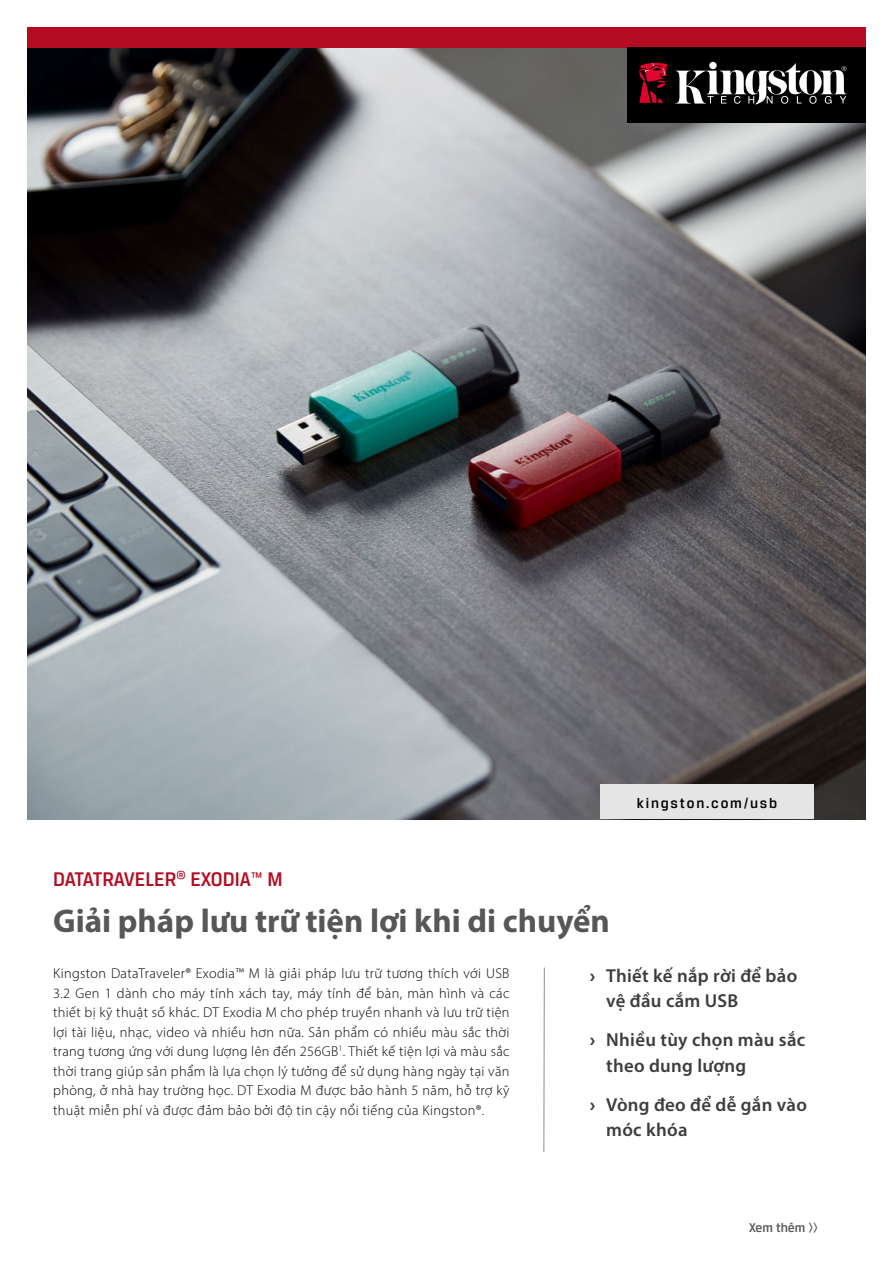
<style>
.page{position:relative;width:893px;height:1263px;background:#fff}
.page>*{position:absolute;margin:0;border:0;box-sizing:border-box;transform-origin:0 0}
.t1{font:700 33px "Myriad Pro";color:#575756}
.t2{font:500 21px "Breuer Text";color:#b60c22}
.t3{font:600 18.75px/25.5px "Myriad Pro";letter-spacing:.015em;color:#3c3c3b}
.t4{font:500 15px "Breuer Text";letter-spacing:.12em;color:#000}
.t5{font:300 14.25px/19.5px "Myriad Pro";letter-spacing:.025em;color:#000;text-align:justify}
.t6{font:500 13.5px "Breuer Text";color:#575756}
.s1{font-family:"Breuer Text";font-weight:700}
</style>
<div class="page">
<img style="left:27px;top:47px;width:839px;height:772px">
<div style="left:27px;top:27px;width:839px;height:20px;background:#b60c22"></div>
<div style="left:628px;top:47px;width:238px;height:76px;background:#000"></div>
<svg style="left:675px;top:63px;width:172px;height:42px"></svg>
<svg style="left:639px;top:62px;width:29px;height:41px"></svg>
<svg style="left:543px;top:967px;width:2px;height:185px"></svg>
<div style="left:600px;top:784px;width:214px;height:35px;background:#e5e5e5"></div>
<h2 class="t2" style="left:53px;top:867px;width:231px">DATATRAVELER<sup>®</sup> EXODIA™ M</h2>
<p class="t4" style="left:637px;top:794px;width:142px">kingston.com/usb</p>
<h1 class="t1" style="left:53px;top:899px;width:558px">Giải pháp lưu trữ tiện lợi khi di chuyển</h1>
<p class="t5" style="left:53px;top:963px;width:458px">Kingston DataTraveler® Exodia™ M là giải pháp lưu trữ tương thích với USB 3.2 Gen 1 dành cho máy tính xách tay, máy tính để bàn, màn hình và các thiết bị kỹ thuật số khác. DT Exodia M cho phép truyền nhanh và lưu trữ tiện lợi tài liệu, nhạc, video và nhiều hơn nữa. Sản phẩm có nhiều màu sắc thời trang tương ứng với dung lượng lên đến 256GB<sup>1</sup>. Thiết kế tiện lợi và màu sắc thời trang giúp sản phẩm là lựa chọn lý tưởng để sử dụng hàng ngày tại văn phòng, ở nhà hay trường học. DT Exodia M được bảo hành 5 năm, hỗ trợ kỹ thuật miễn phí và được đảm bảo bởi độ tin cậy nổi tiếng của Kingston®.</p>
<h3 class="t3" style="left:606px;top:962px;width:193px;text-indent:-17px"><span class="s1">›</span> Thiết kế nắp rời để bảo vệ đầu cắm USB</h3>
<h3 class="t3" style="left:606px;top:1026px;width:201px;text-indent:-17px"><span class="s1">›</span> Nhiều tùy chọn màu sắc theo dung lượng</h3>
<h3 class="t3" style="left:606px;top:1091px;width:202px;text-indent:-17px"><span class="s1">›</span> Vòng đeo để dễ gắn vào móc khóa</h3>
<p class="t6" style="left:749px;top:1220px;width:70px">Xem thêm &gt;&gt;</p>
</div>
